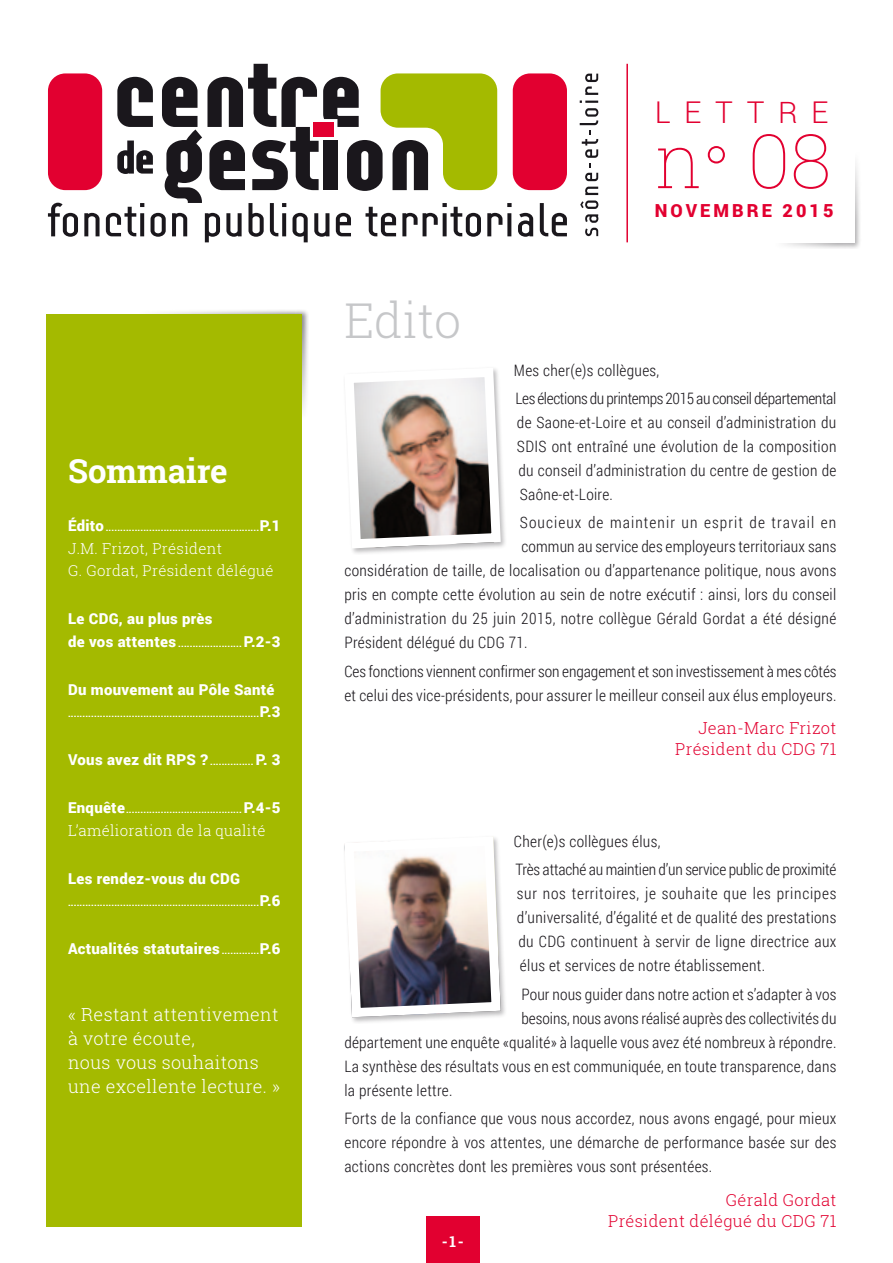
<style>
.page{position:relative;width:893px;height:1263px;background:#fff}
.page>*{position:absolute;margin:0;border:0;box-sizing:border-box;transform-origin:0 0}
.t1{font:100 75px "Roboto Slab";color:#e20030}
.t2{font:300 48px "Roboto Slab";letter-spacing:-.005em;color:#c6c7c9}
.t3{font:700 33px "Roboto Slab";color:#fff}
.t4{font:300 30px "Roboto";letter-spacing:.45em;color:#e20030}
.t5{font:300 18px/24px "Roboto Slab";letter-spacing:.02em;color:#fff}
.t6{font:900 18px "Roboto";letter-spacing:.17em;color:#e20030}
.t7{font:300 16.5px/21px "Roboto Slab";letter-spacing:.02em;color:#e20030;text-align:right}
.t8{font:300 15.75px/24px "Roboto Condensed";letter-spacing:.02em;color:#1a171c;text-align:justify}
.t9{font:300 15.75px/24px "Roboto Condensed";letter-spacing:-.005em;color:#1a171c}
.t10{font:300 15.75px/28.2px "Roboto Condensed";letter-spacing:-.01em;color:#1a171c}
.t11{font:300 15.75px/28.2px "Roboto Condensed";letter-spacing:-.02em;color:#1a171c}
.t12{font:300 15.75px "Roboto Condensed";color:#1a171c}
.t13{font:300 15.75px "Roboto Condensed";letter-spacing:.07em;color:#1a171c}
.t14{font:900 15px "Roboto";letter-spacing:.02em;color:#fff}
.t15{font:300 15px/22.5px "Roboto Slab";letter-spacing:.02em;color:#fff}
.t16{font:700 15px "Roboto Slab";color:#fff}
.t17{font:900 9px "Roboto";color:#fff}
.s1{font-size:15px}
.s2{font-size:9px}
</style>
<div class="page">
<div style="left:133px;top:308px;width:176px;height:114px;background:#1a171c;opacity:.5"></div>
<div style="left:47px;top:315px;width:255px;height:912px;background:#a4ba00"></div>
<div style="left:771px;top:148px;width:90px;height:101px;background:#1a171c;opacity:.35"></div>
<div style="left:627px;top:36px;width:228px;height:206px;background:#fff"></div>
<div style="left:513px;top:73px;width:54px;height:117px;background:#e20030;border-radius:17px"></div>
<div style="left:48px;top:73px;width:54px;height:117px;background:#e20030;border-radius:17px"></div>
<svg style="left:48px;top:203px;width:30px;height:34px"></svg>
<svg style="left:84px;top:213px;width:16px;height:23px"></svg>
<svg style="left:106px;top:64px;width:406px;height:178px"></svg>
<svg style="left:518px;top:213px;width:15px;height:24px"></svg>
<svg style="left:540px;top:203px;width:27px;height:33px"></svg>
<svg style="left:580px;top:187px;width:18px;height:49px"></svg>
<svg style="left:585px;top:173px;width:13px;height:8px"></svg>
<svg style="left:582px;top:131px;width:16px;height:36px"></svg>
<svg style="left:580px;top:74px;width:18px;height:51px"></svg>
<hr style="left:626px;top:64px;width:2px;height:178px;background:#e20030">
<div style="left:426px;top:1216px;width:53px;height:47px;background:#e20030"></div>
<svg style="left:344px;top:836px;width:161px;height:186px"></svg>
<svg style="left:352px;top:368px;width:153px;height:185px"></svg>
<h3 class="t3" style="left:68px;top:449px;width:161px">Sommaire</h3>
<p class="t17" style="left:68px;top:522px;width:214px"><span class="s1">Édito</span> .....................................................<span class="s1">P.1</span></p>
<p class="t15" style="left:68px;top:537px;width:207px">J.M. Frizot, Président<br>G. Gordat, Président délégué</p>
<p class="t14" style="left:68px;top:608px;width:146px">Le CDG, au plus près</p>
<p class="t17" style="left:68px;top:637px;width:214px"><span class="s1">de vos attentes</span> ...................... <span class="s1">P.2-3</span></p>
<p class="t14" style="left:68px;top:679px;width:208px">Du mouvement au Pôle Santé</p>
<p class="t17" style="left:68px;top:708px;width:214px">..................................................................<span class="s1">P.3</span></p>
<p class="t14" style="left:68px;top:749px;width:214px">Vous avez dit RPS ? <span class="s2">...............</span> P. 3</p>
<p class="t17" style="left:68px;top:804px;width:214px"><span class="s1">Enquête</span>........................................ <span class="s1">P.4-5</span></p>
<p class="t15" style="left:68px;top:819px;width:199px">L’amélioration de la qualité</p>
<p class="t14" style="left:68px;top:868px;width:174px">Les rendez-vous du CDG</p>
<p class="t17" style="left:68px;top:897px;width:214px">..................................................................<span class="s1">P.6</span></p>
<p class="t14" style="left:68px;top:938px;width:214px">Actualités statutaires <span class="s2">.............</span>P.6</p>
<p class="t5" style="left:68px;top:1002px;width:214px">« Restant attentivement à votre écoute,<br>nous vous souhaitons une excellente lecture. »</p>
<h3 class="t4" style="left:655px;top:92px;width:175px">LETTRE</h3>
<h2 class="t2" style="left:344px;top:288px;width:118px">Edito</h2>
<h1 class="t1" style="left:655px;top:110px;width:178px">n° 08</h1>
<p class="t6" style="left:655px;top:198px;width:180px">novembre 2015</p>
<p class="t11" style="left:514px;top:356px;width:324px">Mes cher(e)s collègues,<br>Les élections du printemps 2015 au conseil départemental</p>
<p class="t8" style="left:517px;top:410px;width:321px">de Saone-et-Loire et au conseil d’administration du SDIS ont entraîné une évolution de la composition du conseil d’administration du centre de gestion de Saône-et-Loire.</p>
<p class="t13" style="left:520px;top:512px;width:318px">Soucieux de maintenir un esprit de travail en</p>
<p class="t8" style="left:521px;top:534px;width:316px">commun au service des employeurs territoriaux sans</p>
<p class="t8" style="left:344px;top:558px;width:493px">considération de taille, de localisation ou d’appartenance politique, nous avons</p>
<p class="t8" style="left:344px;top:582px;width:493px">pris en compte cette évolution au sein de notre exécutif : ainsi, lors du conseil</p>
<p class="t8" style="left:344px;top:606px;width:493px">d’administration du 25 juin 2015, notre collègue Gérald Gordat a été désigné</p>
<p class="t8" style="left:344px;top:630px;width:185px">Président délégué du CDG 71.</p>
<p class="t9" style="left:344px;top:658px;width:494px">Ces fonctions viennent confirmer son engagement et son investissement à mes côtés et celui des vice-présidents, pour assurer le meilleur conseil aux élus employeurs.</p>
<p class="t7" style="left:675px;top:717px;width:163px">Jean-Marc Frizot<br>Président du CDG 71</p>
<p class="t10" style="left:514px;top:827px;width:324px">Cher(e)s collègues élus,<br>Très attaché au maintien d’un service public de proximité</p>
<p class="t8" style="left:517px;top:881px;width:321px">sur nos territoires, je souhaite que les principes d’universalité, d’égalité et de qualité des prestations du CDG continuent à servir de ligne directrice aux élus et services de notre établissement.</p>
<p class="t8" style="left:521px;top:981px;width:316px">Pour nous guider dans notre action et s’adapter à vos</p>
<p class="t12" style="left:521px;top:1007px;width:317px">besoins, nous avons réalisé auprès des collectivités du</p>
<p class="t8" style="left:344px;top:1029px;width:494px">département une enquête «qualité» à laquelle vous avez été nombreux à répondre.</p>
<p class="t8" style="left:344px;top:1053px;width:494px">La synthèse des résultats vous en est communiquée, en toute transparence, dans</p>
<p class="t8" style="left:344px;top:1077px;width:110px">la présente lettre.</p>
<p class="t8" style="left:344px;top:1106px;width:493px">Forts de la confiance que vous nous accordez, nous avons engagé, pour mieux encore répondre à vos attentes, une démarche de performance basée sur des actions concrètes dont les premières vous sont présentées.</p>
<p class="t7" style="left:608px;top:1189px;width:230px">Gérald Gordat<br>Président délégué du CDG 71</p>
<p class="t16" style="left:442px;top:1232px;width:23px">-1-</p>
</div>
